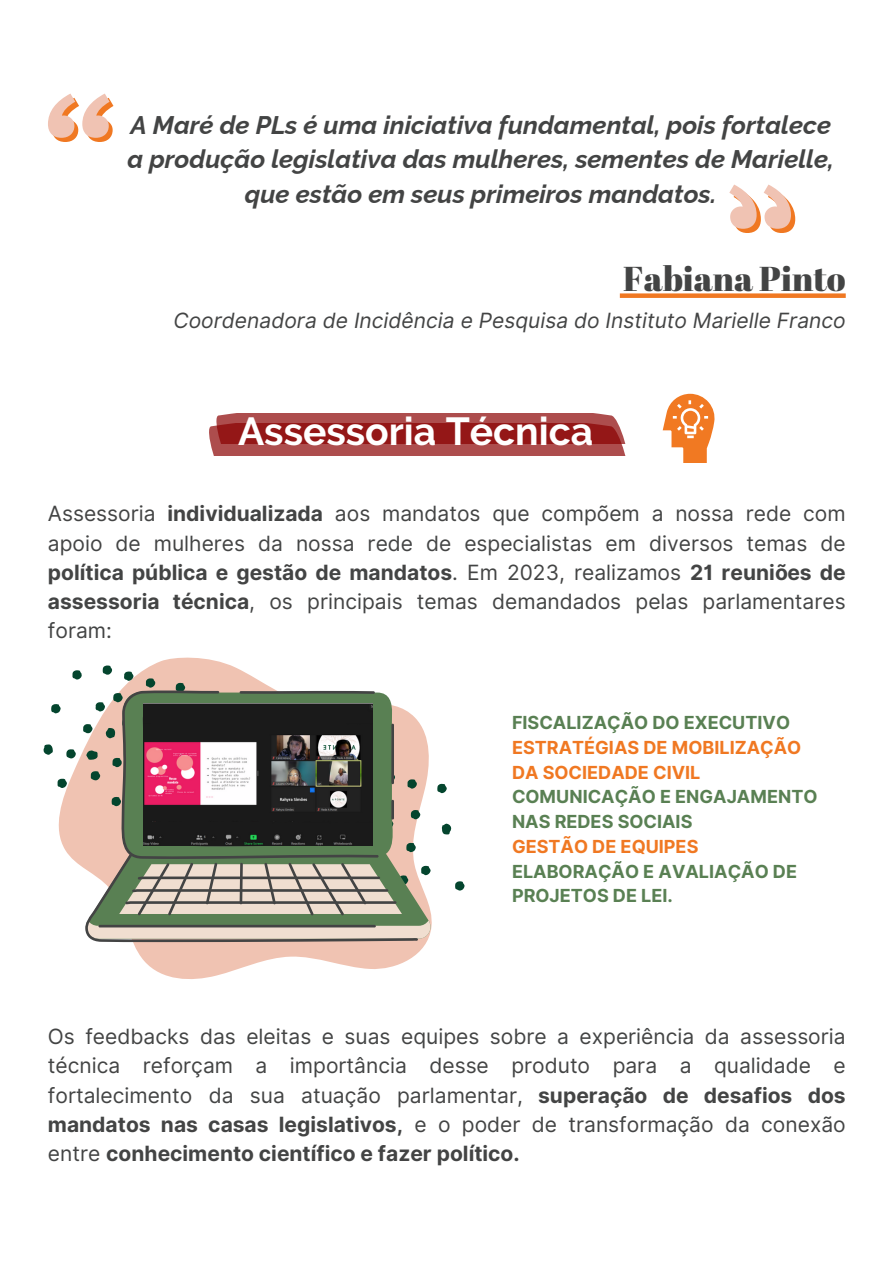
<style>
.page{position:relative;width:894px;height:1264px;background:#fff}
.page>*{position:absolute;margin:0;border:0;box-sizing:border-box;transform-origin:0 0}
.t1{font:700 39px "Raleway";color:#fff}
.t2{font:34.5px "Abril Fatface";color:#434444}
.t3{font:italic 700 25.5px/34.8px "Raleway";color:#434444;text-align:center}
.t4{font:21px/29.2px "Inter";color:#434444;text-align:justify}
.t5{font:italic 21px "Inter";color:#434444}
.t6{font:700 18px/24.8px "Inter";color:#598053}
.t7{font:700 18px "Inter";color:#f07822}
.s1{font-weight:700}
</style>
<div class="page">
<div style="left:619px;top:293px;width:226px;height:5px;background:#f07822"></div>
<svg style="left:48px;top:94px;width:65px;height:48px"></svg>
<svg style="left:729px;top:184px;width:66px;height:49px"></svg>
<svg style="left:209px;top:413px;width:417px;height:42px;background:#a33737"></svg>
<svg style="left:122px;top:657px;width:305px;height:322px;fill:#f0c3b2"></svg>
<svg style="left:43px;top:665px;width:421px;height:277px"></svg>
<hr style="left:391px;top:723px;width:3px;height:61px;background:#434444">
<hr style="left:391px;top:799px;width:3px;height:20px;background:#434444">
<img style="left:144px;top:703px;width:228px;height:142px">
<img style="left:144px;top:723px;width:228px;height:98px">
<svg style="left:662px;top:394px;width:53px;height:69px"></svg>
<p class="t3" style="left:127px;top:107px;width:708px">A Maré de PLs é uma iniciativa fundamental, pois fortalece a produção legislativa das mulheres, sementes de Marielle, que estão em seus primeiros mandatos.</p>
<h3 class="t2" style="left:623px;top:254px;width:224px">Fabiana Pinto</h3>
<p class="t5" style="left:173px;top:308px;width:673px">Coordenadora de Incidência e Pesquisa do Instituto Marielle Franco</p>
<p class="t1" style="left:238px;top:408px;width:356px">Assessoria Técnica</p>
<h2 class="t4" style="left:48px;top:499px;width:799px">Assessoria <span class="s1">individualizada</span> aos mandatos que compõem a nossa rede com apoio de mulheres da nossa rede de especialistas em diversos temas de <span class="s1">política pública e gestão de mandatos</span>. Em 2023, realizamos <span class="s1">21 reuniões de assessoria técnica</span>, os principais temas demandados pelas parlamentares foram:</h2>
<h4 class="t6" style="left:512px;top:710px;width:279px">FISCALIZAÇÃO DO EXECUTIVO</h4>
<h1 class="t7" style="left:512px;top:736px;width:291px">ESTRATÉGIAS DE MOBILIZAÇÃO</h1>
<p class="t7" style="left:512px;top:761px;width:190px">DA SOCIEDADE CIVIL</p>
<p class="t6" style="left:512px;top:784px;width:307px">COMUNICAÇÃO E ENGAJAMENTO<br>NAS REDES SOCIAIS</p>
<p class="t7" style="left:512px;top:835px;width:188px">GESTÃO DE EQUIPES</p>
<h4 class="t6" style="left:512px;top:858px;width:286px">ELABORAÇÃO E AVALIAÇÃO DE<br>PROJETOS DE LEI.</h4>
<p class="t4" style="left:48px;top:1021px;width:799px">Os feedbacks das eleitas e suas equipes sobre a experiência da assessoria técnica reforçam a importância desse produto para a qualidade e fortalecimento da sua atuação parlamentar, <span class="s1">superação de desafios dos mandatos nas casas legislativos,</span> e o poder de transformação da conexão entre <span class="s1">conhecimento científico e fazer político.</span></p>
</div>
